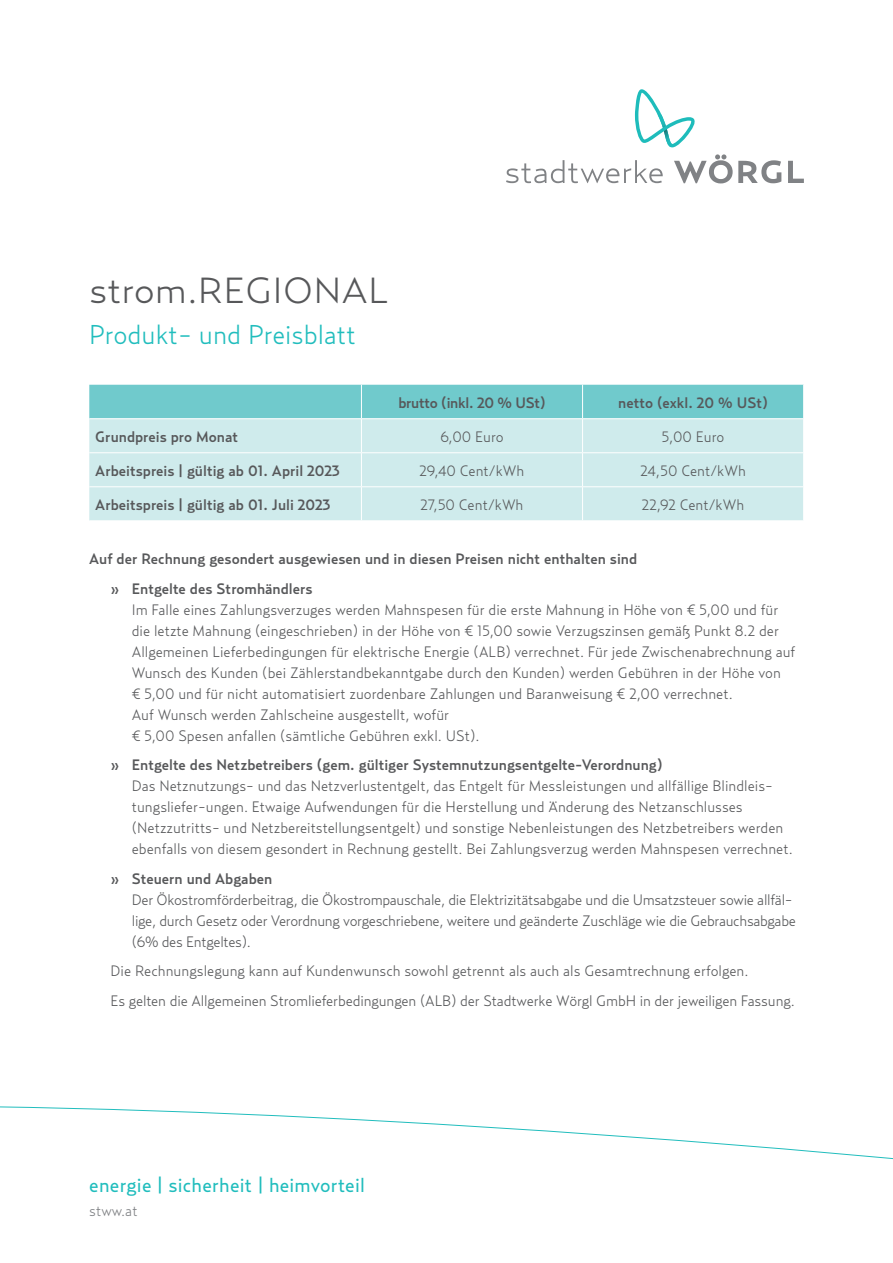
<style>
.page{position:relative;width:893px;height:1263px;background:#fff}
.page>*{position:absolute;margin:0;border:0;box-sizing:border-box;transform-origin:0 0}
.t1{font:300 36px "Relay Wide";color:#57585a}
.t2{font:300 27px "Relay";color:#21bdbd}
.t3{font:19.8px "Relay";letter-spacing:.01em;color:#21bdbd}
.t4{font:300 15px/21px "Relay";color:#57585a}
.t5{font:500 15px/29.5px "Relay";color:#57585a}
.t6{font:300 15px/21px "Relay";letter-spacing:-.02em;color:#57585a}
.t7{font:500 15px "Relay";letter-spacing:-.02em;color:#57585a}
.t8{font:300 15px "Relay";color:#808285}
</style>
<div class="page">
<svg style="left:506px;top:160px;width:157px;height:23px"></svg>
<svg style="left:674px;top:154px;width:107px;height:29px"></svg>
<svg style="left:788px;top:161px;width:16px;height:22px"></svg>
<svg style="left:635px;top:89px;width:60px;height:58px"></svg>
<svg style="left:0;top:1106px;width:893px;height:54px"></svg>
<div style="left:89px;top:385px;width:714px;height:33px;background:#70cacc"></div>
<div style="left:89px;top:419px;width:714px;height:101px;background:#cfebec"></div>
<hr style="left:583px;top:452px;width:221px;height:1px;background:#fff">
<hr style="left:583px;top:486px;width:221px;height:1px;background:#fff">
<hr style="left:361px;top:385px;width:1px;height:33px;background:#fff">
<hr style="left:582px;top:385px;width:1px;height:33px;background:#fff">
<hr style="left:361px;top:419px;width:1px;height:33px;background:#fff">
<hr style="left:582px;top:419px;width:1px;height:33px;background:#fff">
<hr style="left:89px;top:452px;width:272px;height:1px;background:#fff">
<hr style="left:361px;top:452px;width:222px;height:1px;background:#fff">
<hr style="left:361px;top:453px;width:1px;height:33px;background:#fff">
<hr style="left:582px;top:453px;width:1px;height:33px;background:#fff">
<hr style="left:89px;top:486px;width:272px;height:1px;background:#fff">
<hr style="left:361px;top:486px;width:222px;height:1px;background:#fff">
<hr style="left:361px;top:487px;width:1px;height:33px;background:#fff">
<hr style="left:582px;top:487px;width:1px;height:33px;background:#fff">
<h1 class="t1" style="left:89px;top:268px;width:301px">strom.REGIONAL</h1>
<h2 class="t2" style="left:89px;top:318px;width:268px">Produkt- und Preisblatt</h2>
<p class="t7" style="left:398px;top:393px;width:149px">brutto (inkl. 20 % USt)</p>
<p class="t5" style="left:618px;top:388px;width:151px">netto (exkl. 20 % USt)</p>
<p class="t5" style="left:95px;top:422px;width:144px">Grundpreis pro Monat</p>
<p class="t4" style="left:440px;top:426px;width:65px">6,00 Euro</p>
<p class="t4" style="left:662px;top:426px;width:64px">5,00 Euro</p>
<p class="t5" style="left:95px;top:456px;width:246px">Arbeitspreis | gültig ab 01. April 2023</p>
<p class="t4" style="left:420px;top:460px;width:106px">29,40 Cent/kWh</p>
<p class="t4" style="left:640px;top:460px;width:107px">24,50 Cent/kWh</p>
<p class="t5" style="left:95px;top:490px;width:237px">Arbeitspreis | gültig ab 01. Juli 2023</p>
<p class="t4" style="left:420px;top:494px;width:105px">27,50 Cent/kWh</p>
<p class="t4" style="left:642px;top:494px;width:104px">22,92 Cent/kWh</p>
<p class="t5" style="left:111px;top:544px;width:528px;text-indent:-21px">Auf der Rechnung gesondert ausgewiesen und in diesen Preisen nicht enthalten sind » Entgelte des Stromhändlers</p>
<p class="t4" style="left:132px;top:599px;width:665px">Im Falle eines Zahlungsverzuges werden Mahnspesen für die erste Mahnung in Höhe von € 5,00 und für die letzte Mahnung (eingeschrieben) in der Höhe von € 15,00 sowie Verzugszinsen gemäß Punkt 8.2 der Allgemeinen Lieferbedingungen für elektrische Energie (ALB) verrechnet. Für jede Zwischenabrechnung auf Wunsch des Kunden (bei Zählerstandbekanntgabe durch den Kunden) werden Gebühren in der Höhe von<br>€ 5,00 und für nicht automatisiert zuordenbare Zahlungen und Baranweisung € 2,00 verrechnet.<br>Auf Wunsch werden Zahlscheine ausgestellt, wofür<br>€ 5,00 Spesen anfallen (sämtliche Gebühren exkl. USt).</p>
<p class="t5" style="left:111px;top:750px;width:554px">» Entgelte des Netzbetreibers (gem. gültiger Systemnutzungsentgelte-Verordnung)</p>
<p class="t4" style="left:132px;top:775px;width:663px">Das Netznutzungs- und das Netzverlustentgelt, das Entgelt für Messleistungen und allfällige Blindleis&shy;tungsliefer-ungen. Etwaige Aufwendungen für die Herstellung und Änderung des Netzanschlusses (Netzzutritts- und Netzbereitstellungsentgelt) und sonstige Nebenleistungen des Netzbetreibers werden ebenfalls von diesem gesondert in Rechnung gestellt. Bei Zahlungsverzug werden Mahnspesen verrechnet.</p>
<p class="t5" style="left:111px;top:863px;width:163px">» Steuern und Abgaben</p>
<p class="t6" style="left:132px;top:889px;width:666px">Der Ökostromförderbeitrag, die Ökostrompauschale, die Elektrizitätsabgabe und die Umsatzsteuer sowie allfäl&shy;lige, durch Gesetz oder Verordnung vorgeschriebene, weitere und geänderte Zuschläge wie die Gebrauchsabgabe (6% des Entgeltes).</p>
<p class="t4" style="left:111px;top:956px;width:686px;line-height:29.5px">Die Rechnungslegung kann auf Kundenwunsch sowohl getrennt als auch als Gesamtrechnung erfolgen.<br>Es gelten die Allgemeinen Stromlieferbedingungen (ALB) der Stadtwerke Wörgl GmbH in der jeweiligen Fassung.</p>
<h3 class="t3" style="left:89px;top:1173px;width:277px">energie | sicherheit | heimvorteil</h3>
<p class="t8" style="left:89px;top:1202px;width:50px">stww.at</p>
</div>
